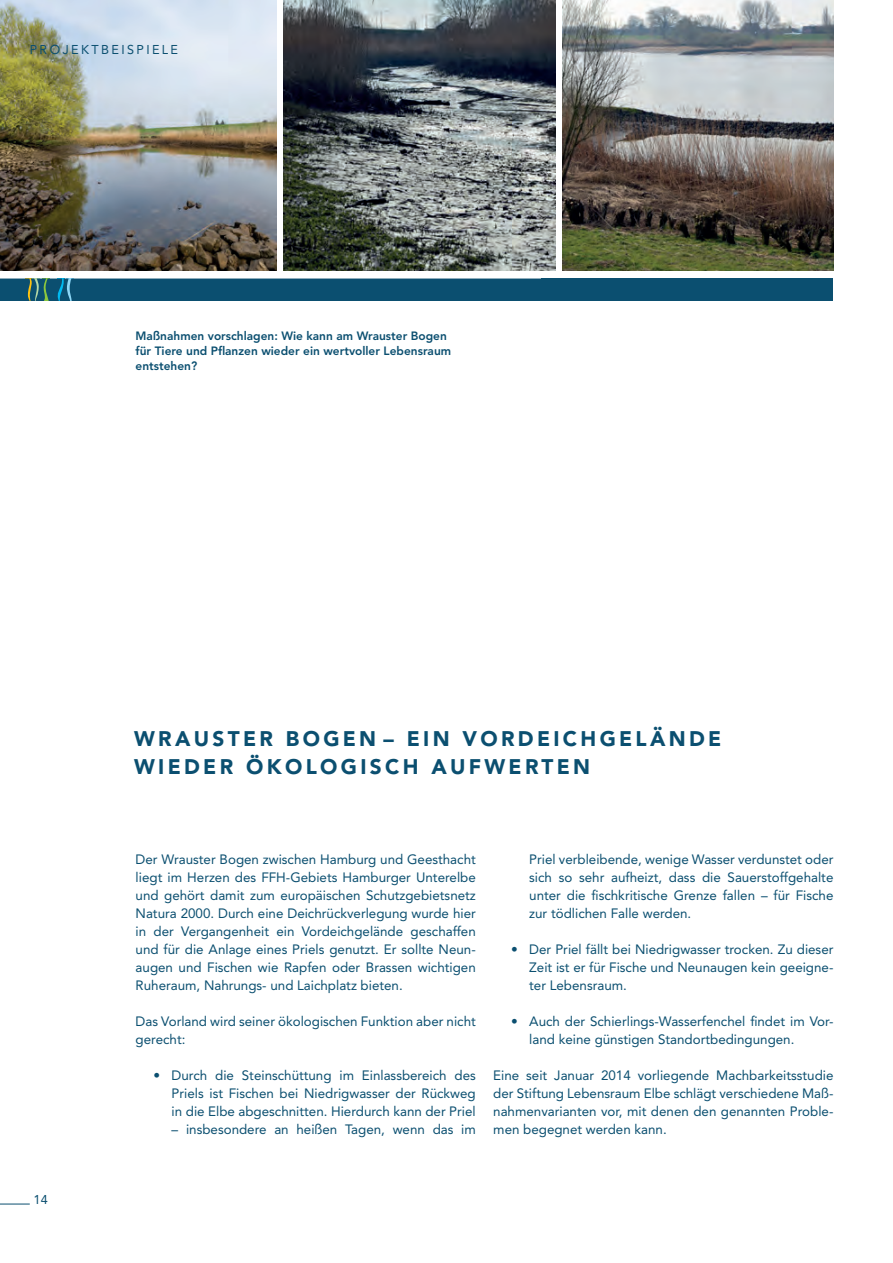
<style>
.page{position:relative;width:893px;height:1263px;background:#fff}
.page>*{position:absolute;margin:0;border:0;box-sizing:border-box;transform-origin:0 0}
.t1{font:900 21px/28.5px "Avenir";letter-spacing:.16em;color:#0b4f70}
.t2{font:13.5px/18px "Avenir";color:#0b4f70;text-align:justify}
.t3{font:12.75px "Avenir";letter-spacing:.19em;color:#0b4f70}
.t4{font:800 12px/15px "Avenir";color:#0b4f70}
</style>
<div class="page">
<img style="left:284px;top:0;width:271px;height:271px">
<img style="left:563px;top:0;width:270px;height:271px">
<img style="left:0;top:0;width:276px;height:271px">
<div style="left:541px;top:279px;width:292px;height:22px;background:#0b4f70"></div>
<div style="left:0;top:279px;width:541px;height:22px;background:#0b4f70"></div>
<hr style="left:0;top:1204px;width:30px;height:1px;background:#0b4f70">
<p class="t3" style="left:30px;top:42px;width:150px">PROJEKTBEISPIELE</p>
<p class="t4" style="left:136px;top:329px;width:317px">Maßnahmen vorschlagen: Wie kann am Wrauster Bogen für Tiere und Pflanzen wieder ein wertvoller Lebensraum entstehen?</p>
<h1 class="t1" style="left:134px;top:724px;width:589px">WRAUSTER BOGEN – EIN VORDEICHGELÄNDE<br>WIEDER ÖKOLOGISCH AUFWERTEN</h1>
<p class="t3" style="left:34px;top:1192px;width:16px">14</p>
<p class="t2" style="left:136px;top:850px;width:342px">Der Wrauster Bogen zwischen Hamburg und Geesthacht liegt im Herzen des FFH-Gebiets Hamburger Unterelbe und gehört damit zum europäischen Schutzgebietsnetz Natura 2000. Durch eine Deichrückverlegung wurde hier in der Vergangenheit ein Vordeichgelände geschaffen und für die Anlage eines Priels genutzt. Er sollte Neun&shy;augen und Fischen wie Rapfen oder Brassen wichtigen Ruheraum, Nahrungs- und Laichplatz bieten.</p>
<p class="t2" style="left:136px;top:1012px;width:342px">Das Vorland wird seiner ökologischen Funktion aber nicht gerecht:</p>
<p class="t2" style="left:172px;top:1066px;width:306px;text-indent:-18px">• Durch die Steinschüttung im Einlassbereich des Priels ist Fischen bei Niedrigwasser der Rückweg in die Elbe abgeschnitten. Hierdurch kann der Priel</p>
<p class="t2" style="left:172px;top:1120px;width:306px">– insbesondere an heißen Tagen, wenn das im</p>
<p class="t2" style="left:529px;top:850px;width:306px">Priel verbleibende, wenige Wasser verdunstet oder sich so sehr aufheizt, dass die Sauerstoffgehalte unter die fischkritische Grenze fallen – für Fische zur tödlichen Falle werden.</p>
<p class="t2" style="left:529px;top:940px;width:306px;text-indent:-18px">• Der Priel fällt bei Niedrigwasser trocken. Zu dieser Zeit ist er für Fische und Neunaugen kein geeigne&shy;ter Lebensraum.</p>
<p class="t2" style="left:529px;top:1012px;width:306px;text-indent:-18px">• Auch der Schierlings-Wasserfenchel findet im Vor&shy;land keine günstigen Standortbedingungen.</p>
<p class="t2" style="left:493px;top:1066px;width:342px">Eine seit Januar 2014 vorliegende Machbarkeitsstudie der Stiftung Lebensraum Elbe schlägt verschiedene Maß&shy;nahmenvarianten vor, mit denen den genannten Proble&shy;men begegnet werden kann.</p>
</div>
